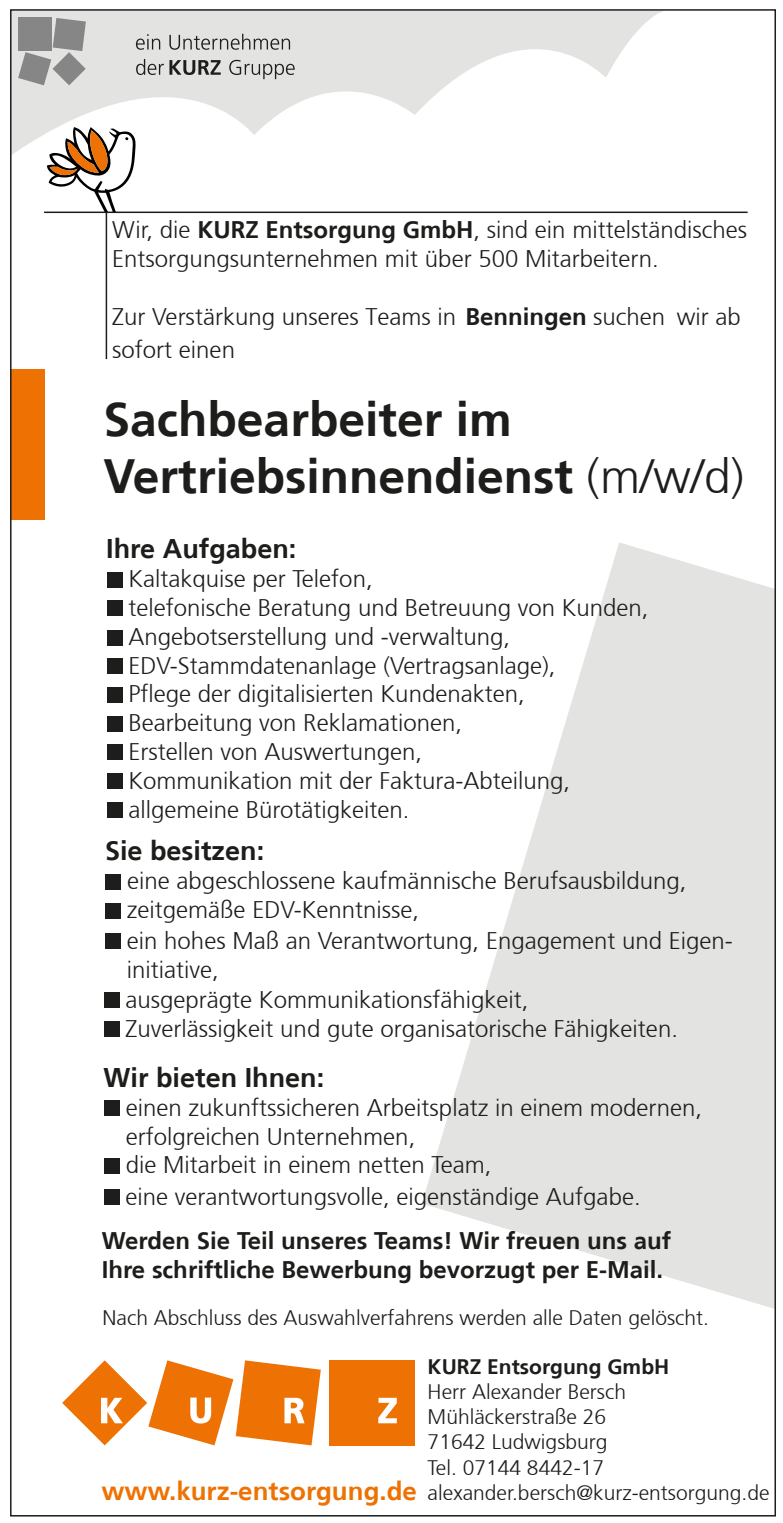
<style>
.page{position:relative;width:783px;height:1523px;background:#fff}
.page>*{position:absolute;margin:0;border:0;box-sizing:border-box;transform-origin:0 0}
.t1{font:700 48px/57.6px "Frutiger 65";color:#1d1d1b}
.t2{font:700 27px "Frutiger 65";color:#1d1d1b}
.t3{font:300 24px/28.8px "Frutiger 45";color:#1d1d1b}
.t4{font:700 24px/28.8px "Frutiger 65";color:#1d1d1b}
.t5{font:300 21px "Frutiger 45";color:#1d1d1b}
.t6{font:700 21px "Frutiger 65";color:#1d1d1b}
.s1{font-family:"Frutiger 65";font-weight:700}
.s2{font-family:"Frutiger 45";font-weight:300}
.s3{font-family:"Frutiger 65";font-weight:700;font-size:25.8px;color:#ee7203}
</style>
<div class="page">
<svg style="left:422px;top:542px;width:350px;height:766px;fill:#e3e3e2"></svg>
<div style="left:330px;top:1360px;width:85px;height:85px;background:#ee7203"></div>
<svg style="left:62px;top:1360px;width:259px;height:85px"></svg>
<svg style="left:378px;top:1397px;width:19px;height:26px"></svg>
<hr style="left:106px;top:212px;width:1px;height:147px;background:#1d1d1b">
<hr style="left:44px;top:211px;width:703px;height:2px;background:#1d1d1b">
<div style="left:10px;top:369px;width:34px;height:151px;background:#ee7203"></div>
<svg style="left:13px;top:12px;width:647px;height:142px;fill:#e3e3e2"></svg>
<svg style="left:18px;top:18px;width:68px;height:67px;background:#a0a09f"></svg>
<svg style="left:136px;top:34px;width:24px;height:16px"></svg>
<svg style="left:169px;top:34px;width:121px;height:16px;background:#b8b8b7"></svg>
<svg style="left:136px;top:59px;width:85px;height:16px"></svg>
<svg style="left:229px;top:60px;width:65px;height:19px"></svg>
<svg style="left:47px;top:127px;width:89px;height:85px"></svg>
<div style="left:107px;top:572px;width:15px;height:15px;background:#1d1d1b"></div>
<div style="left:107px;top:658px;width:15px;height:15px;background:#1d1d1b"></div>
<div style="left:107px;top:687px;width:15px;height:15px;background:#1d1d1b"></div>
<div style="left:107px;top:716px;width:15px;height:15px;background:#1d1d1b"></div>
<div style="left:107px;top:601px;width:15px;height:15px;background:#1d1d1b"></div>
<div style="left:107px;top:630px;width:15px;height:15px;background:#1d1d1b"></div>
<div style="left:104px;top:1100px;width:15px;height:15px;background:#1d1d1b"></div>
<div style="left:104px;top:1158px;width:15px;height:15px;background:#1d1d1b"></div>
<div style="left:104px;top:1189px;width:15px;height:15px;background:#1d1d1b"></div>
<div style="left:106px;top:874px;width:15px;height:15px;background:#1d1d1b"></div>
<div style="left:106px;top:903px;width:15px;height:15px;background:#1d1d1b"></div>
<div style="left:106px;top:933px;width:15px;height:15px;background:#1d1d1b"></div>
<div style="left:105px;top:992px;width:15px;height:15px;background:#1d1d1b"></div>
<div style="left:107px;top:803px;width:15px;height:15px;background:#1d1d1b"></div>
<div style="left:107px;top:773px;width:15px;height:15px;background:#1d1d1b"></div>
<div style="left:107px;top:744px;width:15px;height:15px;background:#1d1d1b"></div>
<div style="left:105px;top:1021px;width:15px;height:15px;background:#1d1d1b"></div>
<p class="t3" style="left:112px;top:216px;width:636px">Wir, die <span class="s1">KURZ Entsorgung GmbH</span>, sind ein mittelständisches<br>Entsorgungsunternehmen mit über 500 Mitarbeitern.</p>
<p class="t3" style="left:112px;top:302px;width:630px">Zur Verstärkung unseres Teams in <span class="s1">Benningen</span> suchen wir ab</p>
<p class="t3" style="left:112px;top:336px;width:124px">sofort einen</p>
<h1 class="t1" style="left:103px;top:390px;width:642px">Sachbearbeiter im<br>Vertriebsinnendienst <span class="s2">(m/w/d)</span></h1>
<p class="t2" style="left:106px;top:533px;width:192px">Ihre Aufgaben:</p>
<p class="t3" style="left:128px;top:565px;width:521px">Kaltakquise per Telefon,<br>telefonische Beratung und Betreuung von Kunden, Angebotserstellung und -verwaltung, EDV-Stammdatenanlage (Vertragsanlage),<br>Pflege der digitalisierten Kundenakten, Bearbeitung von Reklamationen,<br>Erstellen von Auswertungen,<br>Kommunikation mit der Faktura-Abteilung, allgemeine Bürotätigkeiten.</p>
<p class="t2" style="left:105px;top:834px;width:161px">Sie besitzen:</p>
<p class="t3" style="left:127px;top:867px;width:561px">eine abgeschlossene kaufmännische Berufsausbildung, zeitgemäße EDV-Kenntnisse,</p>
<p class="t3" style="left:127px;top:926px;width:607px">ein hohes Maß an Verantwortung, Engagement und Eigen&shy;initiative,</p>
<p class="t3" style="left:125px;top:985px;width:554px">ausgeprägte Kommunikationsfähigkeit,<br>Zuverlässigkeit und gute organisatorische Fähigkeiten.</p>
<p class="t2" style="left:103px;top:1061px;width:222px">Wir bieten Ihnen:</p>
<p class="t3" style="left:126px;top:1093px;width:578px">einen zukunftssicheren Arbeitsplatz in einem modernen, erfolgreichen Unternehmen,<br>die Mitarbeit in einem netten Team,</p>
<p class="t3" style="left:125px;top:1182px;width:516px">eine verantwortungsvolle, eigenständige Aufgabe.</p>
<p class="t4" style="left:102px;top:1226px;width:571px">Werden Sie Teil unseres Teams! Wir freuen uns auf<br>Ihre schriftliche Bewerbung bevorzugt per E-Mail.</p>
<p class="t5" style="left:102px;top:1305px;width:608px">Nach Abschluss des Auswahlverfahrens werden alle Daten gelöscht.</p>
<p class="t6" style="left:427px;top:1353px;width:243px">KURZ Entsorgung GmbH</p>
<p class="t5" style="left:427px;top:1379px;width:200px">Herr Alexander Bersch</p>
<p class="t5" style="left:427px;top:1404px;width:180px">Mühläckerstraße 26</p>
<p class="t5" style="left:427px;top:1429px;width:181px">71642 Ludwigsburg</p>
<p class="t5" style="left:427px;top:1455px;width:178px">Tel. 07144 8442-17</p>
<p class="t5" style="left:101px;top:1480px;width:669px"><span class="s3">www.kurz-entsorgung.de</span> alexander.bersch@kurz-entsorgung.de</p>
</div>
